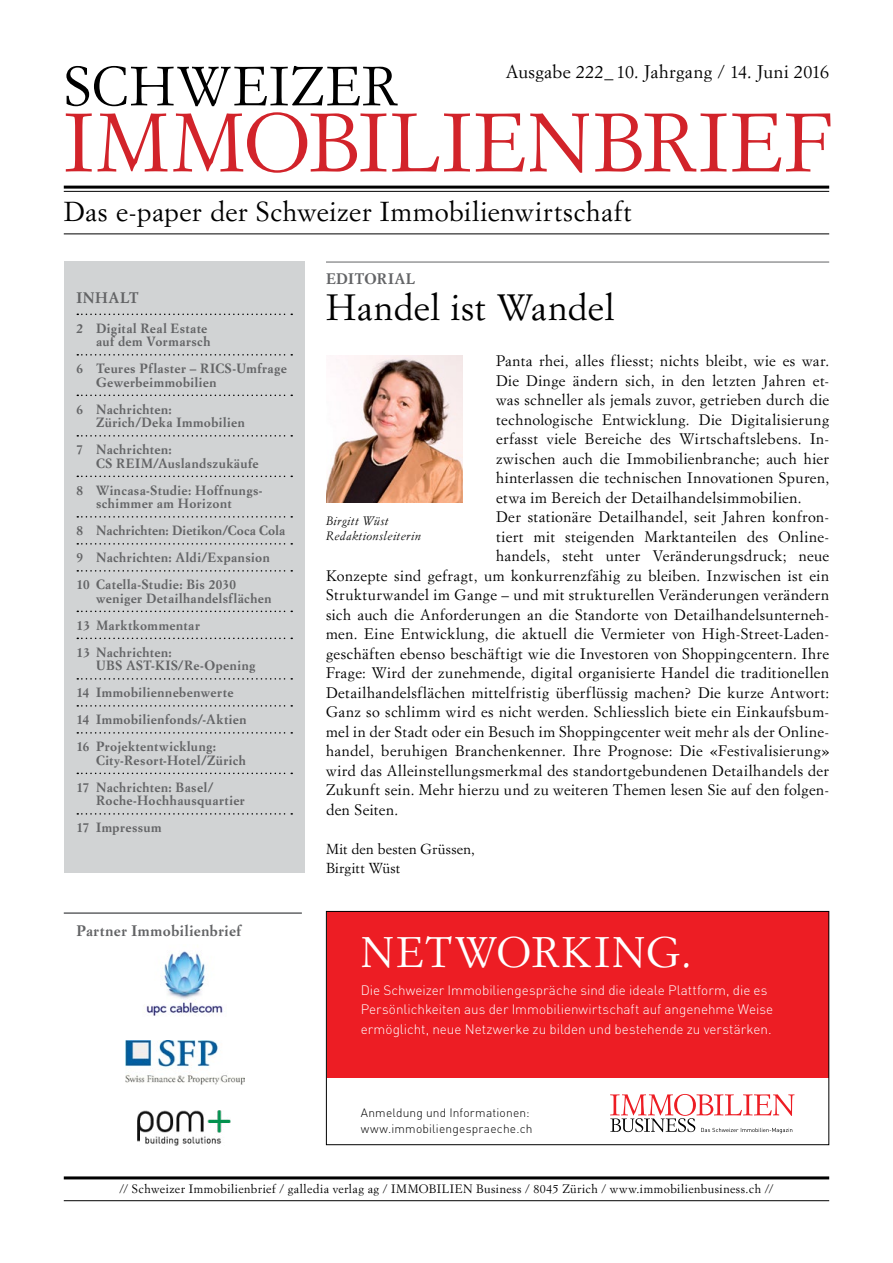
<style>
.page{position:relative;width:893px;height:1263px;background:#fff}
.page>*{position:absolute;margin:0;border:0;box-sizing:border-box;transform-origin:0 0}
.t1{font:81px "Simoncini Garamond Std";letter-spacing:.02em;color:#d2232a}
.t2{font:54px "Simoncini Garamond Std";letter-spacing:.025em;color:#000}
.t3{font:42px "Simoncini Garamond Std";letter-spacing:.05em;color:#fff}
.t4{font:36px "Simoncini Garamond Std";letter-spacing:.015em;color:#000}
.t5{font:27px "Simoncini Garamond Std";letter-spacing:.02em;color:#000}
.t6{font:18px "Simoncini Garamond Std";letter-spacing:.01em;color:#000}
.t7{font:15px "Simoncini Garamond Std";letter-spacing:.03em;color:#000}
.t8{font:700 15px "Simoncini Garamond Std";letter-spacing:.03em;color:#636466}
.t9{font:14.25px/19.5px "Simoncini Garamond Std";letter-spacing:.015em;color:#000}
.t10{font:300 13.5px/19.5px "DIN Pro";color:#fff}
.t11{font:700 13.2px/27px "Simoncini Garamond Std";letter-spacing:.035em;color:#636466}
.t12{font:12px "Simoncini Garamond Std";letter-spacing:.04em;color:#000}
.t13{font:300 12px/16.5px "DIN Pro";letter-spacing:.015em;color:#000}
.t14{font:italic 12px/15px "Simoncini Garamond Std";letter-spacing:.03em;color:#000}
</style>
<div class="page">
<div style="left:327px;top:911px;width:501px;height:167px;background:#ed1d24"></div>
<svg style="left:610px;top:1094px;width:184px;height:39px"></svg>
<div style="left:326px;top:911px;width:503px;height:234px;border:1px solid #000"></div>
<hr style="left:64px;top:186px;width:765px;height:3px;background:#000">
<hr style="left:64px;top:191px;width:765px;height:1px;background:#000">
<hr style="left:64px;top:1176px;width:765px;height:3px;background:#000">
<hr style="left:64px;top:1200px;width:765px;height:1px;background:#000">
<hr style="left:64px;top:233px;width:765px;height:1px;background:#000">
<hr style="left:326px;top:262px;width:503px;height:1px;background:#636466">
<hr style="left:64px;top:912px;width:238px;height:2px;background:#636466">
<img style="left:326px;top:355px;width:136px;height:147px">
<img style="left:126px;top:1040px;width:118px;height:44px">
<div style="left:64px;top:261px;width:241px;height:612px;background:#d1d3d4"></div>
<svg style="left:77px;top:314px;width:215px;height:1px"></svg>
<svg style="left:77px;top:354px;width:215px;height:2px"></svg>
<svg style="left:77px;top:395px;width:215px;height:1px"></svg>
<svg style="left:77px;top:435px;width:215px;height:2px"></svg>
<svg style="left:77px;top:476px;width:215px;height:1px"></svg>
<svg style="left:77px;top:516px;width:215px;height:2px"></svg>
<svg style="left:77px;top:543px;width:215px;height:2px"></svg>
<svg style="left:77px;top:570px;width:215px;height:2px"></svg>
<svg style="left:77px;top:611px;width:215px;height:1px"></svg>
<svg style="left:77px;top:638px;width:215px;height:1px"></svg>
<svg style="left:77px;top:678px;width:215px;height:2px"></svg>
<svg style="left:77px;top:705px;width:215px;height:2px"></svg>
<svg style="left:77px;top:732px;width:215px;height:2px"></svg>
<svg style="left:77px;top:773px;width:215px;height:1px"></svg>
<svg style="left:77px;top:813px;width:215px;height:2px"></svg>
<img style="left:138px;top:1111px;width:92px;height:34px">
<img style="left:144px;top:951px;width:79px;height:65px">
<p class="t6" style="left:506px;top:60px;width:325px">Ausgabe 222_ 10. Jahrgang / 14. Juni 2016</p>
<h2 class="t2" style="left:64px;top:53px;width:334px">SCHWEIZER</h2>
<h1 class="t1" style="left:64px;top:93px;width:770px">IMMOBILIENBRIEF</h1>
<h3 class="t5" style="left:64px;top:195px;width:570px">Das e-paper der Schweizer Immobilienwirtschaft</h3>
<p class="t8" style="left:77px;top:288px;width:64px">INHALT</p>
<p class="t11" style="left:77px;top:322px;width:135px;line-height:13.5px;text-align:right">2 Digital Real Estate auf dem Vormarsch</p>
<p class="t11" style="left:96px;top:362px;width:192px;line-height:13.5px;text-indent:-19px">6 Teures Pflaster – RICS-Umfrage<br>Gewerbeimmobilien</p>
<p class="t11" style="left:96px;top:403px;width:150px;line-height:13.5px;text-indent:-19px">6 Nachrichten:<br>Zürich/Deka Immobilien</p>
<p class="t11" style="left:96px;top:443px;width:164px;line-height:13.5px;text-indent:-19px">7 Nachrichten:<br>CS REIM/Auslandszukäufe</p>
<p class="t11" style="left:96px;top:484px;width:168px;line-height:13.5px;text-indent:-19px">8 Wincasa-Studie: Hoffnungs&shy;schimmer am Horizont</p>
<p class="t11" style="left:77px;top:518px;width:210px">8 Nachrichten: Dietikon/Coca Cola<br>9 Nachrichten: Aldi/Expansion<br>10 Catella-Studie: Bis 2030</p>
<p class="t11" style="left:77px;top:585px;width:197px;text-indent:19px">weniger Detailhandelsflächen<br>13 Marktkommentar<br>13 Nachrichten:</p>
<p class="t11" style="left:77px;top:653px;width:181px;text-indent:19px">UBS AST-KIS/Re-Opening<br>14 Immobiliennebenwerte<br>14 Immobilienfonds/-Aktien<br>16 Projektentwicklung:</p>
<p class="t11" style="left:77px;top:747px;width:171px;text-indent:19px">City-Resort-Hotel/Zürich<br>17 Nachrichten: Basel/</p>
<p class="t11" style="left:77px;top:788px;width:170px;text-indent:19px">Roche-Hochhausquartier<br>17 Impressum</p>
<p class="t8" style="left:77px;top:922px;width:166px">Partner Immobilienbrief</p>
<p class="t8" style="left:326px;top:269px;width:91px">EDITORIAL</p>
<h3 class="t4" style="left:326px;top:285px;width:290px">Handel ist Wandel</h3>
<p class="t7" style="left:496px;top:352px;width:335px">Panta rhei, alles fliesst; nichts bleibt, wie es war.</p>
<p class="t7" style="left:496px;top:371px;width:335px">Die Dinge ändern sich, in den letzten Jahren et-</p>
<p class="t7" style="left:496px;top:391px;width:335px">was schneller als jemals zuvor, getrieben durch die</p>
<p class="t7" style="left:496px;top:410px;width:335px">technologische Entwicklung. Die Digitalisierung</p>
<p class="t7" style="left:496px;top:430px;width:335px">erfasst viele Bereiche des Wirtschaftslebens. In-</p>
<p class="t7" style="left:496px;top:449px;width:335px">zwischen auch die Immobilienbranche; auch hier</p>
<p class="t7" style="left:496px;top:469px;width:335px">hinterlassen die technischen Innovationen Spuren,</p>
<p class="t7" style="left:496px;top:488px;width:307px">etwa im Bereich der Detailhandelsimmobilien.</p>
<p class="t7" style="left:496px;top:508px;width:335px">Der stationäre Detailhandel, seit Jahren konfron-</p>
<p class="t7" style="left:496px;top:527px;width:335px">tiert mit steigenden Marktanteilen des Online-</p>
<p class="t7" style="left:496px;top:547px;width:335px">handels, steht unter Veränderungsdruck; neue</p>
<p class="t7" style="left:326px;top:566px;width:505px">Konzepte sind gefragt, um konkurrenzfähig zu bleiben. Inzwischen ist ein</p>
<p class="t7" style="left:326px;top:586px;width:505px">Strukturwandel im Gange – und mit strukturellen Veränderungen verändern</p>
<p class="t7" style="left:326px;top:605px;width:505px">sich auch die Anforderungen an die Standorte von Detailhandelsunterneh-</p>
<p class="t7" style="left:326px;top:625px;width:505px">men. Eine Entwicklung, die aktuell die Vermieter von High-Street-Laden-</p>
<p class="t7" style="left:326px;top:644px;width:505px">geschäften ebenso beschäftigt wie die Investoren von Shoppingcentern. Ihre</p>
<p class="t7" style="left:326px;top:664px;width:505px">Frage: Wird der zunehmende, digital organisierte Handel die traditionellen</p>
<p class="t7" style="left:326px;top:683px;width:505px">Detailhandelsflächen mittelfristig überflüssig machen? Die kurze Antwort:</p>
<p class="t7" style="left:326px;top:703px;width:505px">Ganz so schlimm wird es nicht werden. Schliesslich biete ein Einkaufsbum-</p>
<p class="t7" style="left:326px;top:722px;width:505px">mel in der Stadt oder ein Besuch im Shoppingcenter weit mehr als der Online-</p>
<p class="t7" style="left:326px;top:742px;width:505px">handel, beruhigen Branchenkenner. Ihre Prognose: Die «Festivalisierung»</p>
<p class="t7" style="left:326px;top:761px;width:505px">wird das Alleinstellungsmerkmal des standortgebundenen Detailhandels der</p>
<p class="t7" style="left:326px;top:781px;width:505px">Zukunft sein. Mehr hierzu und zu weiteren Themen lesen Sie auf den folgen-</p>
<p class="t7" style="left:326px;top:800px;width:74px">den Seiten.</p>
<p class="t9" style="left:326px;top:838px;width:150px">Mit den besten Grüssen,<br>Birgitt Wüst</p>
<p class="t14" style="left:326px;top:513px;width:97px">Birgitt Wüst<br>Redaktionsleiterin</p>
<h3 class="t3" style="left:361px;top:926px;width:333px">NETWORKING.</h3>
<p class="t10" style="left:361px;top:979px;width:414px">Die Schweizer Immobiliengespräche sind die ideale Plattform, die es<br>Persönlichkeiten aus der Immobilienwirtschaft auf angenehme Weise ermöglicht, neue Netzwerke zu bilden und bestehende zu verstärken.</p>
<p class="t13" style="left:361px;top:1103px;width:173px">Anmeldung und Informationen: www.immobiliengespraeche.ch</p>
<p class="t12" style="left:120px;top:1181px;width:655px">// Schweizer Immobilienbrief / galledia verlag ag / IMMOBILIEN Business / 8045 Zürich / www.immobilienbusiness.ch //</p>
</div>
